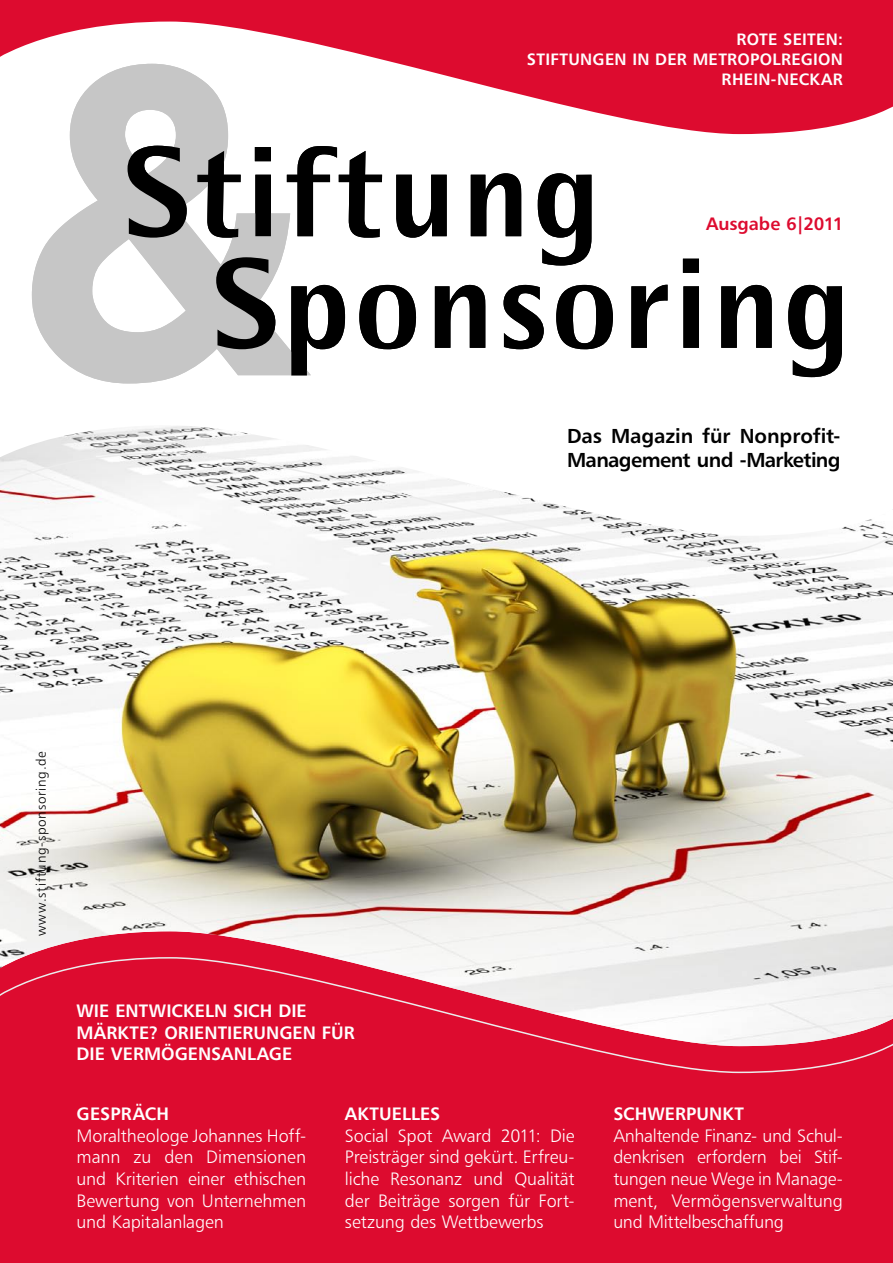
<style>
.page{position:relative;width:893px;height:1263px;background:#fff}
.page>*{position:absolute;margin:0;border:0;box-sizing:border-box;transform-origin:0 0}
.t1{font:20.25px/24.3px "Humanist 777 BT Bold B";letter-spacing:-.03em;color:#000}
.t2{font:18px/21.6px "Humanist 777 BT Light B";letter-spacing:-.005em;color:#fff;text-align:justify}
.t3{font:18px/21.6px "Humanist 777 BT Bold B";color:#fff}
.t4{font:18px "Humanist 777 BT Bold B";letter-spacing:-.005em;color:#dd0b2f}
.t5{font:16.5px/19.8px "Humanist 777 BT Bold B";letter-spacing:.015em;color:#fff;text-align:right}
.t6{font:13.5px "Humanist 777 BT Light B";letter-spacing:.055em;color:#000}
</style>
<div class="page">
<div style="left:0;top:893px;width:893px;height:370px;background:#dd0b2f"></div>
<svg style="left:0;top:0;width:893px;height:134px;fill:#dd0b2f"></svg>
<img style="left:15px;top:426px;width:312px;height:25px">
<img style="left:0;top:451px;width:893px;height:623px">
<svg style="left:32px;top:64px;width:279px;height:319px;fill:#c6c6c6"></svg>
<svg style="left:216px;top:257px;width:59px;height:92px;background:#6a6a6a"></svg>
<svg style="left:291px;top:285px;width:54px;height:90px"></svg>
<svg style="left:359px;top:285px;width:57px;height:64px"></svg>
<svg style="left:435px;top:285px;width:50px;height:63px"></svg>
<svg style="left:503px;top:285px;width:41px;height:64px"></svg>
<svg style="left:556px;top:285px;width:57px;height:64px"></svg>
<svg style="left:631px;top:285px;width:37px;height:63px"></svg>
<svg style="left:683px;top:259px;width:16px;height:89px"></svg>
<svg style="left:721px;top:285px;width:51px;height:63px"></svg>
<svg style="left:788px;top:285px;width:54px;height:92px"></svg>
<svg style="left:128px;top:146px;width:59px;height:92px;background:#6a6a6a"></svg>
<svg style="left:197px;top:151px;width:44px;height:87px"></svg>
<svg style="left:255px;top:147px;width:16px;height:89px"></svg>
<svg style="left:287px;top:146px;width:95px;height:92px"></svg>
<svg style="left:396px;top:175px;width:51px;height:63px"></svg>
<svg style="left:471px;top:173px;width:50px;height:63px"></svg>
<svg style="left:538px;top:173px;width:53px;height:92px"></svg>
<p class="t5" style="left:527px;top:29px;width:318px">ROTE SEITEN:<br>STIFTUNGEN IN DER METROPOLREGION<br>RHEIN-NECKAR</p>
<p class="t4" style="left:706px;top:212px;width:139px">AUSGABE 6|2011</p>
<p class="t1" style="left:567px;top:423px;width:275px">DAS MAGAZIN FÜR NONPROFIT-<br>MANAGEMENT UND -MARKETING</p>
<p class="t6" style="left:33px;top:936px;width:187px;rotate:-90deg">www.stiftung-sponsoring.de</p>
<p class="t3" style="left:77px;top:999px;width:280px">WIE ENTWICKELN SICH DIE<br>MÄRKTE? ORIENTIERUNGEN FÜR<br>DIE VERMÖGENSANLAGE</p>
<p class="t3" style="left:77px;top:1103px;width:94px">GESPRÄCH</p>
<p class="t2" style="left:77px;top:1124px;width:231px">Moraltheologe Johannes Hoff&shy;mann zu den Dimensionen und Kriterien einer ethischen Bewertung von Unternehmen und Kapitalanlagen</p>
<p class="t3" style="left:345px;top:1103px;width:95px">AKTUELLES</p>
<p class="t2" style="left:345px;top:1124px;width:231px">Social Spot Award 2011: Die Preisträger sind gekürt. Erfreu&shy;liche Resonanz und Qualität der Beiträge sorgen für Fort&shy;setzung des Wettbewerbs</p>
<p class="t3" style="left:613px;top:1103px;width:132px">SCHWERPUNKT</p>
<p class="t2" style="left:613px;top:1124px;width:231px">Anhaltende Finanz- und Schul&shy;denkrisen erfordern bei Stif&shy;tungen neue Wege in Manage&shy;ment, Vermögensverwaltung und Mittelbeschaffung</p>
</div>
